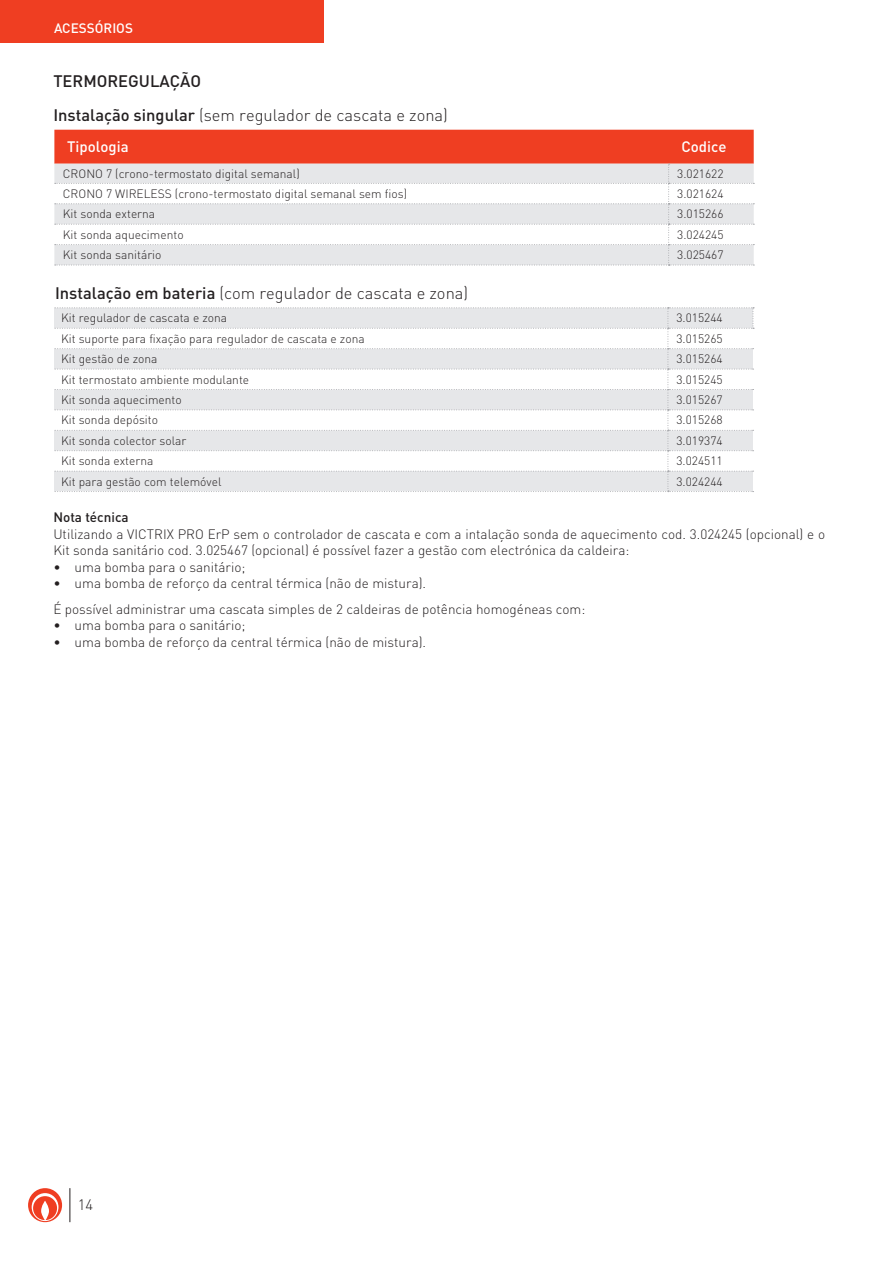
<style>
.page{position:relative;width:893px;height:1263px;background:#fff}
.page>*{position:absolute;margin:0;border:0;box-sizing:border-box;transform-origin:0 0}
.t1{font:300 16.5px "DIN";color:#231f20}
.t2{font:500 16.5px "DIN";color:#231f20}
.t3{font:500 15px "DIN";color:#fff}
.t4{font:300 15px "DIN";color:#231f20}
.t5{font:300 13.5px/16.5px "DIN";color:#231f20}
.t6{font:500 13.5px "DIN";color:#fff}
.t7{font:500 13.5px "DIN";color:#231f20}
.t8{font:300 12px "DIN";color:#231f20}
.s1{font-weight:500}
</style>
<div class="page">
<svg style="left:54px;top:307px;width:700px;height:185px"></svg>
<svg style="left:54px;top:130px;width:700px;height:136px"></svg>
<hr style="left:70px;top:1188px;width:1px;height:34px;background:#231f20">
<svg style="left:28px;top:1188px;width:34px;height:34px"></svg>
<div style="left:0;top:0;width:323px;height:43px;background:#ef3e22"></div>
<p class="t6" style="left:54px;top:19px;width:80px">ACESSÓRIOS</p>
<p class="t6" style="left:71px;top:19px;width:55px">CE SORI</p>
<h1 class="t2" style="left:53px;top:70px;width:149px">TERMOREGULAÇÃO</h1>
<h1 class="t1" style="left:53px;top:105px;width:396px"><span class="s1">Instalação singular</span> (sem regulador de cascata e zona)</h1>
<p class="t3" style="left:67px;top:137px;width:63px">Tipologia</p>
<p class="t3" style="left:681px;top:137px;width:47px">Codice</p>
<p class="t8" style="left:63px;top:166px;width:238px">CRONO 7 (crono-termostato digital semanal)</p>
<p class="t8" style="left:677px;top:166px;width:48px">3.021622</p>
<p class="t8" style="left:63px;top:186px;width:346px">CRONO 7 WIRELESS (crono-termostato digital semanal sem fios)</p>
<p class="t8" style="left:677px;top:186px;width:48px">3.021624</p>
<p class="t8" style="left:63px;top:207px;width:94px">Kit sonda externa</p>
<p class="t8" style="left:677px;top:207px;width:48px">3.015266</p>
<p class="t8" style="left:63px;top:227px;width:122px">Kit sonda aquecimento</p>
<p class="t8" style="left:677px;top:227px;width:48px">3.024245</p>
<p class="t8" style="left:63px;top:247px;width:100px">Kit sonda sanitário</p>
<p class="t8" style="left:677px;top:247px;width:48px">3.025467</p>
<h1 class="t1" style="left:55px;top:283px;width:415px"><span class="s1">Instalação em bateria</span> (com regulador de cascata e zona)</h1>
<p class="t8" style="left:61px;top:311px;width:167px">Kit regulador de cascata e zona</p>
<p class="t8" style="left:676px;top:311px;width:48px">3.015244</p>
<p class="t8" style="left:61px;top:331px;width:305px">Kit suporte para fixação para regulador de cascata e zona</p>
<p class="t8" style="left:676px;top:331px;width:48px">3.015265</p>
<p class="t8" style="left:61px;top:351px;width:98px">Kit gestão de zona</p>
<p class="t8" style="left:676px;top:351px;width:48px">3.015264</p>
<p class="t8" style="left:61px;top:372px;width:190px">Kit termostato ambiente modulante</p>
<p class="t8" style="left:676px;top:372px;width:48px">3.015245</p>
<p class="t8" style="left:61px;top:392px;width:122px">Kit sonda aquecimento</p>
<p class="t8" style="left:676px;top:392px;width:48px">3.015267</p>
<p class="t8" style="left:61px;top:413px;width:99px">Kit sonda depósito</p>
<p class="t8" style="left:676px;top:413px;width:48px">3.015268</p>
<p class="t8" style="left:61px;top:433px;width:127px">Kit sonda colector solar</p>
<p class="t8" style="left:676px;top:433px;width:48px">3.019374</p>
<p class="t8" style="left:61px;top:453px;width:94px">Kit sonda externa</p>
<p class="t8" style="left:676px;top:453px;width:48px">3.024511</p>
<p class="t8" style="left:61px;top:474px;width:162px">Kit para gestão com telemóvel</p>
<p class="t8" style="left:676px;top:474px;width:48px">3.024244</p>
<p class="t7" style="left:53px;top:509px;width:77px">Nota técnica</p>
<p class="t5" style="left:53px;top:526px;width:773px">Utilizando a VICTRIX PRO ErP sem o controlador de cascata e com a intalação sonda de aquecimento cod. 3.024245 (opcional) e o<br>Kit sonda sanitário cod. 3.025467 (opcional) é possível fazer a gestão com electrónica da caldeira:</p>
<p class="t5" style="left:53px;top:559px;width:194px">• uma bomba para o sanitário;</p>
<p class="t5" style="left:53px;top:571px;width:533px;line-height:25.5px">• uma bomba de reforço da central térmica (não de mistura).<br>É possível administrar uma cascata simples de 2 caldeiras de potência homogéneas com:</p>
<p class="t5" style="left:53px;top:617px;width:194px">• uma bomba para o sanitário;</p>
<p class="t5" style="left:53px;top:634px;width:374px">• uma bomba de reforço da central térmica (não de mistura).</p>
<p class="t4" style="left:78px;top:1196px;width:17px">14</p>
</div>
